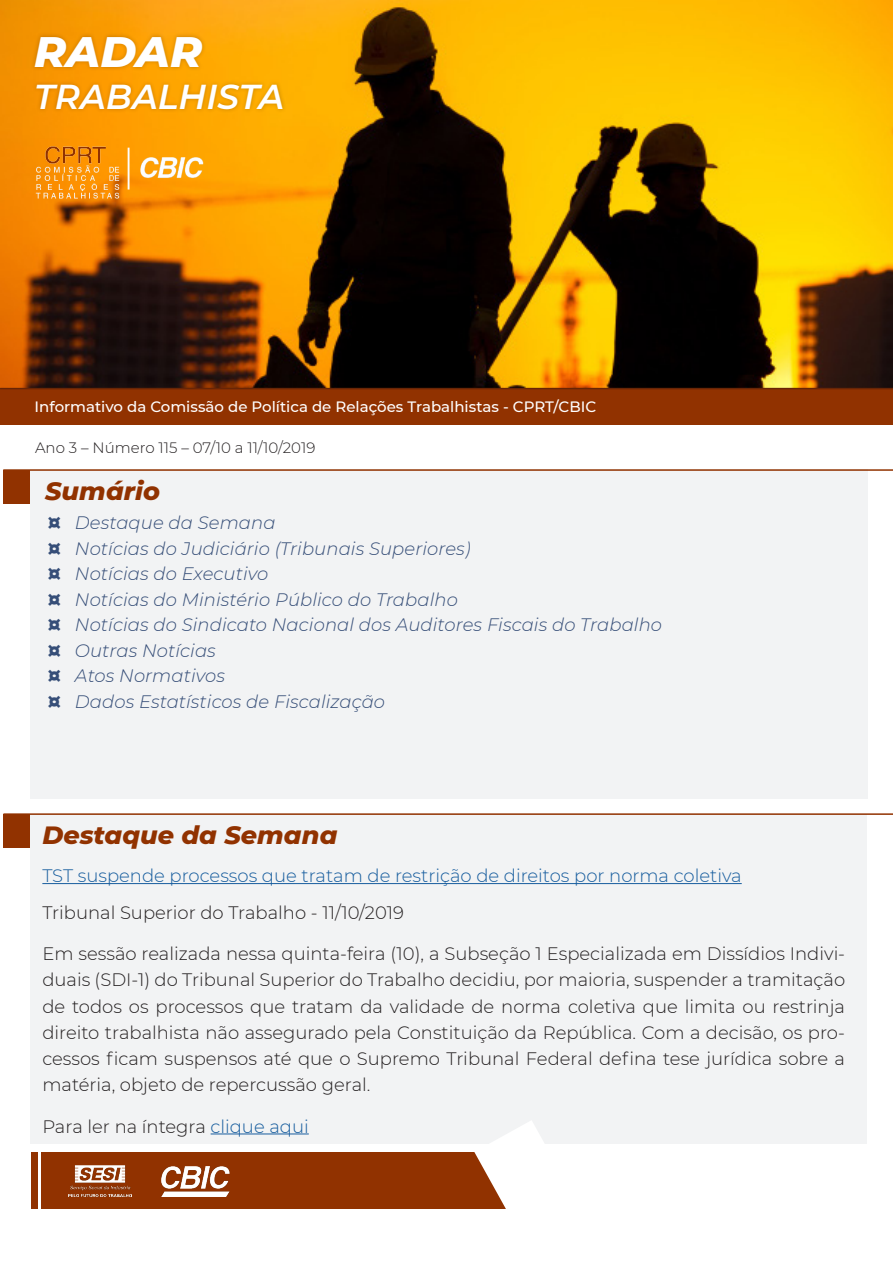
<style>
.page{position:relative;width:893px;height:1263px;background:#fff}
.page>*{position:absolute;margin:0;border:0;box-sizing:border-box;transform-origin:0 0}
.t1{font:italic 800 43.5px "Montserrat";color:#fff}
.t2{font:italic 600 34.5px "Montserrat";color:#fff}
.t3{font:italic 800 25.5px "Montserrat";color:#913200}
.t4{font:300 18px/26.2px "Montserrat";color:#231f20;text-align:justify}
.t5{font:italic 300 18px "Montserrat";letter-spacing:.005em;color:#364e78}
.t6{font:300 18px "Montserrat";color:#175d9e}
.t7{font:500 15px "Montserrat";color:#fff}
.t8{font:300 15px "Montserrat";color:#231f20}
.s1{font-family:"Bauhaus 93";font-weight:400;font-style:normal}
.s2{color:#175d9e}
</style>
<div class="page">
<img style="left:0;top:0;width:893px;height:388px">
<div style="left:30px;top:815px;width:837px;height:329px;background:#f2f3f4"></div>
<div style="left:3px;top:814px;width:27px;height:34px;background:#913200"></div>
<hr style="left:3px;top:813px;width:890px;height:2px;background:#913200">
<hr style="left:42px;top:883px;width:700px;height:1px;background:#175d9e">
<hr style="left:211px;top:1133px;width:98px;height:1px;background:#175d9e">
<div style="left:30px;top:469px;width:838px;height:329px;background:#f2f3f4"></div>
<div style="left:3px;top:470px;width:27px;height:34px;background:#913200"></div>
<hr style="left:3px;top:469px;width:890px;height:2px;background:#913200">
<div style="left:30px;top:32px;width:257px;height:81px;background:#4f2700;opacity:.28"></div>
<img style="left:34px;top:139px;width:171px;height:64px">
<div style="left:0;top:388px;width:893px;height:37px;background:#913200"></div>
<hr style="left:0;top:388px;width:893px;height:1px;background:#682506">
<div style="left:31px;top:1152px;width:476px;height:57px;background:#913200"></div>
<svg style="left:474px;top:1121px;width:70px;height:88px"></svg>
<hr style="left:38px;top:1149px;width:3px;height:63px;background:#fff">
<img style="left:162px;top:1166px;width:68px;height:31px">
<img style="left:69px;top:1165px;width:63px;height:31px">
<p class="t1" style="left:34px;top:20px;width:170px">RADAR</p>
<p class="t2" style="left:34px;top:72px;width:252px">TRABALHISTA</p>
<p class="t7" style="left:35px;top:396px;width:563px">Informativo da Comissão de Política de Relações Trabalhistas - CPRT/CBIC</p>
<p class="t8" style="left:35px;top:437px;width:282px">Ano 3 – Número 115 – 07/10 a 11/10/2019</p>
<p class="t3" style="left:45px;top:472px;width:116px">Sumário</p>
<p class="t5" style="left:48px;top:510px;width:229px"><span class="s1">¤</span> Destaque da Semana</p>
<p class="t5" style="left:48px;top:536px;width:424px"><span class="s1">¤</span> Notícias do Judiciário (Tribunais Superiores)</p>
<p class="t5" style="left:48px;top:561px;width:222px"><span class="s1">¤</span> Notícias do Executivo</p>
<p class="t5" style="left:48px;top:587px;width:411px"><span class="s1">¤</span> Notícias do Ministério Público do Trabalho</p>
<p class="t5" style="left:48px;top:612px;width:616px"><span class="s1">¤</span> Notícias do Sindicato Nacional dos Auditores Fiscais do Trabalho</p>
<p class="t5" style="left:48px;top:638px;width:169px"><span class="s1">¤</span> Outras Notícias</p>
<p class="t5" style="left:48px;top:663px;width:178px"><span class="s1">¤</span> Atos Normativos</p>
<p class="t5" style="left:48px;top:689px;width:339px"><span class="s1">¤</span> Dados Estatísticos de Fiscalização</p>
<p class="t3" style="left:42px;top:817px;width:297px">Destaque da Semana</p>
<p class="t6" style="left:42px;top:864px;width:701px">TST suspende processos que tratam de restrição de direitos por norma coletiva</p>
<p class="t4" style="left:42px;top:899px;width:363px">Tribunal Superior do Trabalho - 11/10/2019</p>
<p class="t4" style="left:42px;top:940px;width:804px">Em sessão realizada nessa quinta-feira (10), a Subseção 1 Especializada em Dissídios Indivi&shy;duais (SDI-1) do Tribunal Superior do Trabalho decidiu, por maioria, suspender a tramitação de todos os processos que tratam da validade de norma coletiva que limita ou restrinja direito trabalhista não assegurado pela Constituição da República. Com a decisão, os pro&shy;cessos ficam suspensos até que o Supremo Tribunal Federal defina tese jurídica sobre a matéria, objeto de repercussão geral.</p>
<p class="t4" style="left:42px;top:1112px;width:268px">Para ler na íntegra <span class="s2">clique aqui</span></p>
</div>
